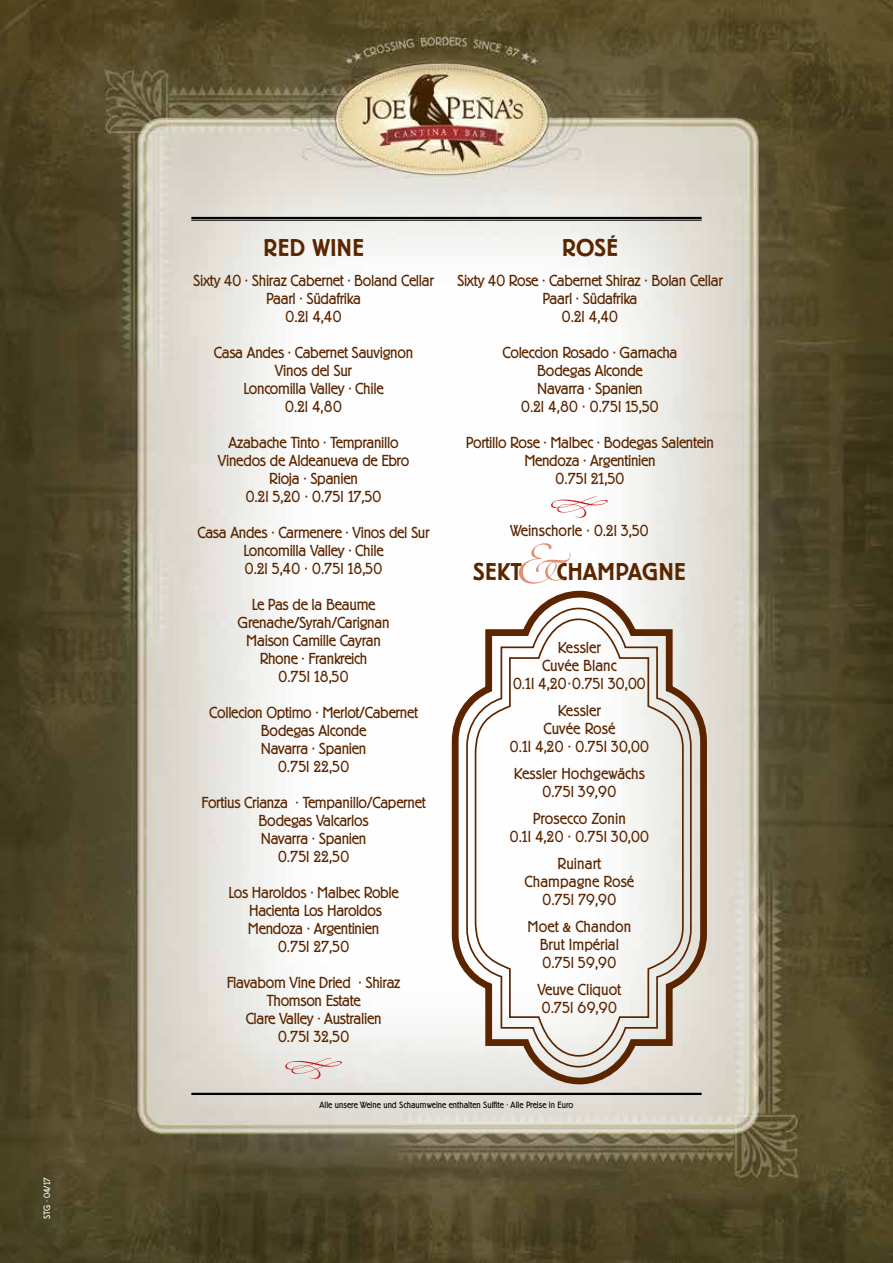
<style>
.page{position:relative;width:893px;height:1263px;background:#fff}
.page>*{position:absolute;margin:0;border:0;box-sizing:border-box;transform-origin:0 0}
.t1{font:500 24px "Berliner Grotesk";letter-spacing:.02em;color:#5b2500}
.t2{font:300 15.75px/18px "Berliner Grotesk";letter-spacing:-.02em;color:#5b2500;text-align:center}
.t3{font:300 15.75px/18px "Berliner Grotesk";color:#5b2500;text-align:center}
.t4{font:300 9px "Berliner Grotesk";color:#000}
.t5{font:300 9px "Berliner Grotesk";letter-spacing:-.02em;color:#fff}
</style>
<div class="page">
<img style="left:0;top:0;width:893px;height:1263px">
<hr style="left:191px;top:217px;width:511px;height:2px;background:#000">
<hr style="left:191px;top:220px;width:511px;height:1px;background:#000">
<hr style="left:191px;top:1093px;width:511px;height:2px;background:#000">
<svg style="left:551px;top:497px;width:57px;height:21px"></svg>
<img style="left:526px;top:543px;width:44px;height:19px">
<img style="left:519px;top:562px;width:47px;height:22px">
<svg style="left:285px;top:1058px;width:57px;height:21px"></svg>
<svg style="left:448px;top:587px;width:262px;height:501px"></svg>
<svg style="left:465px;top:607px;width:227px;height:461px"></svg>
<p class="t5" style="left:42px;top:1219px;width:43px;rotate:-90deg">STG · 04/17</p>
<h1 class="t1" style="left:263px;top:235px;width:102px">RED WINE</h1>
<p class="t2" style="left:193px;top:272px;width:242px">Sixty 40 · Shiraz Cabernet · Boland Cellar<br>Paarl · Südafrika<br>0.2l 4,40</p>
<p class="t2" style="left:214px;top:344px;width:201px">Casa Andes · Cabernet Sauvignon<br>Vinos del Sur<br>Loncomilla Valley · Chile<br>0.2l 4,80</p>
<p class="t2" style="left:218px;top:434px;width:193px">Azabache Tinto · Tempranillo<br>Vinedos de Aldeanueva de Ebro<br>Rioja · Spanien<br>0.2l 5,20 · 0.75l 17,50</p>
<p class="t2" style="left:197px;top:524px;width:234px">Casa Andes · Carmenere · Vinos del Sur<br>Loncomilla Valley · Chile<br>0.2l 5,40 · 0.75l 18,50</p>
<p class="t2" style="left:238px;top:596px;width:153px">Le Pas de la Beaume<br>Grenache/Syrah/Carignan<br>Maison Camille Cayran<br>Rhone · Frankreich<br>0.75l 18,50</p>
<p class="t2" style="left:209px;top:704px;width:210px">Collecion Optimo · Merlot/Cabernet<br>Bodegas Alconde<br>Navarra · Spanien<br>0.75l 22,50</p>
<p class="t2" style="left:202px;top:794px;width:225px">Fortius Crianza · Tempanillo/Capernet<br>Bodegas Valcarlos<br>Navarra · Spanien<br>0.75l 22,50</p>
<p class="t2" style="left:229px;top:884px;width:172px">Los Haroldos · Malbec Roble<br>Hacienta Los Haroldos<br>Mendoza · Argentinien<br>0.75l 27,50</p>
<p class="t2" style="left:227px;top:974px;width:175px">Flavabom Vine Dried · Shiraz<br>Thomson Estate<br>Clare Valley · Australien<br>0.75l 32,50</p>
<h1 class="t1" style="left:562px;top:235px;width:57px">ROSÉ</h1>
<p class="t2" style="left:457px;top:272px;width:267px">Sixty 40 Rose · Cabernet Shiraz · Bolan Cellar<br>Paarl · Südafrika<br>0.2l 4,40</p>
<p class="t2" style="left:503px;top:344px;width:176px">Coleccion Rosado · Garnacha<br>Bodegas Alconde<br>Navarra · Spanien<br>0.2l 4,80 · 0.75l 15,50</p>
<p class="t2" style="left:466px;top:434px;width:250px">Portillo Rose · Malbec · Bodegas Salentein<br>Mendoza · Argentinien<br>0.75l 21,50</p>
<p class="t3" style="left:510px;top:522px;width:140px">Weinschorle · 0.2l 3,50</p>
<h1 class="t1" style="left:473px;top:558px;width:50px">SEKT</h1>
<h1 class="t1" style="left:557px;top:558px;width:130px">CHAMPAGNE</h1>
<p class="t3" style="left:513px;top:638px;width:134px">Kessler<br>Cuvée Blanc<br>0.1l 4,20 · 0.75l 30,00</p>
<p class="t3" style="left:510px;top:701px;width:141px">Kessler<br>Cuvée Rosé<br>0.1l 4,20 · 0.75l 30,00</p>
<p class="t3" style="left:514px;top:764px;width:133px">Kessler Hochgewächs<br>0.75l 39,90</p>
<p class="t3" style="left:510px;top:809px;width:141px">Prosecco Zonin<br>0.1l 4,20 · 0.75l 30,00</p>
<p class="t3" style="left:525px;top:854px;width:111px">Ruinart<br>Champagne Rosé<br>0.75l 79,90</p>
<p class="t3" style="left:528px;top:917px;width:105px">Moet &amp; Chandon<br>Brut Impérial<br>0.75l 59,90</p>
<p class="t3" style="left:538px;top:980px;width:85px;text-align:left">Veuve Cliquot<br>0.75l 69,90</p>
<p class="t4" style="left:319px;top:1100px;width:255px">Alle unsere Weine und Schaumweine enthalten Sulfite · Alle Preise in Euro</p>
</div>
